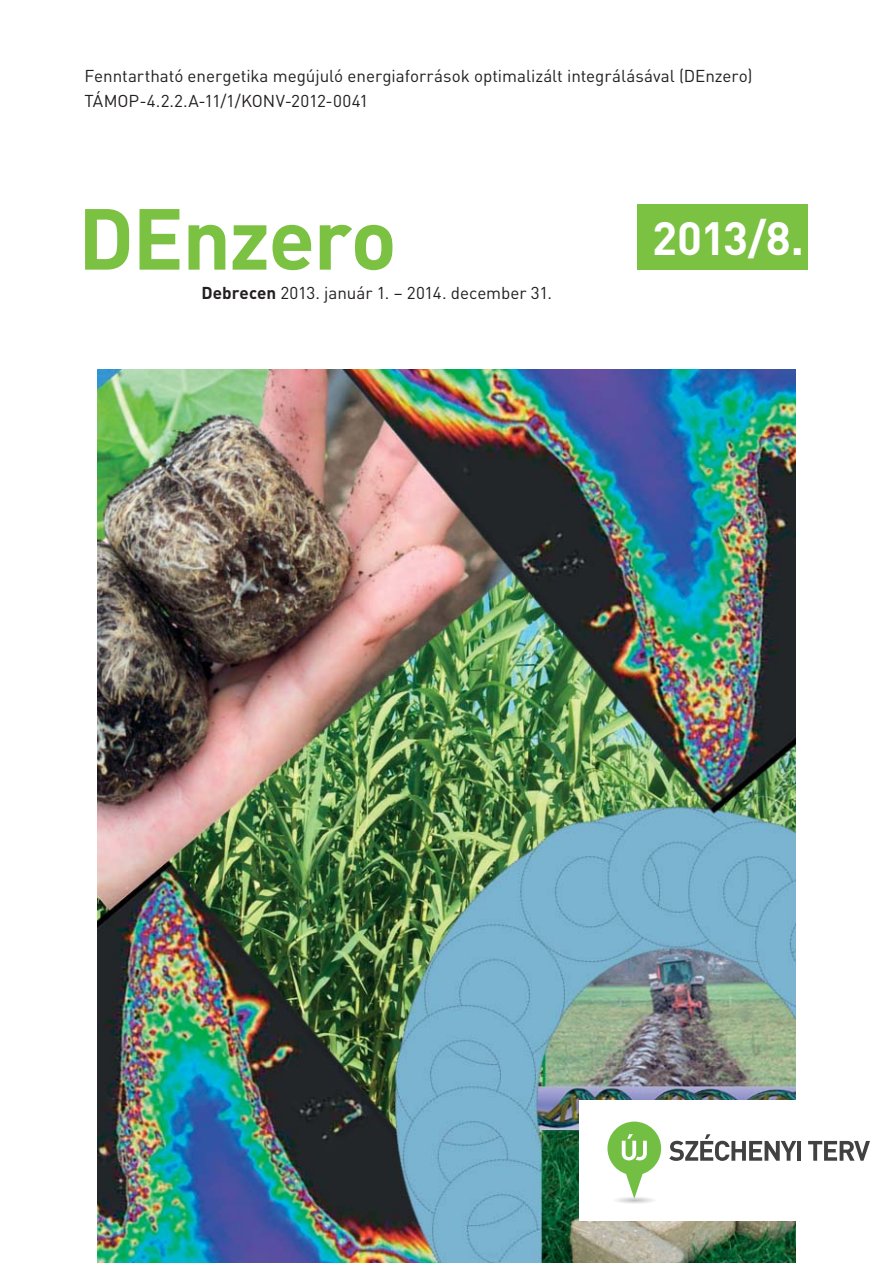
<style>
.page{position:relative;width:893px;height:1263px;background:#fff}
.page>*{position:absolute;margin:0;border:0;box-sizing:border-box;transform-origin:0 0}
.t1{font:700 85.05px "DIN Pro";letter-spacing:-.02em;color:#7bc142}
.t2{font:700 46.05px "DIN Pro";color:#fff}
.t3{font:16.95px/25.5px "DIN Pro";color:#231f20}
.s1{font-weight:700}
</style>
<div class="page">
<img style="left:98px;top:370px;width:697px;height:893px">
<div style="left:638px;top:205px;width:170px;height:65px;background:#7bc142"></div>
<div style="left:579px;top:1100px;width:314px;height:121px;background:#fff"></div>
<svg style="left:669px;top:1134px;width:127px;height:27px"></svg>
<hr style="left:797px;top:1141px;width:4px;height:20px;background:#414142">
<svg style="left:808px;top:1141px;width:62px;height:20px"></svg>
<svg style="left:603px;top:1195px;width:63px;height:9px"></svg>
<svg style="left:607px;top:1121px;width:54px;height:78px"></svg>
<p class="t3" style="left:84px;top:65px;width:670px">Fenntartható energetika megújuló energiaforrások optimalizált integrálásával (DEnzero)<br>TÁMOP-4.2.2.A-11/1/KONV-2012-0041</p>
<h1 class="t1" style="left:78px;top:209px;width:320px">DEnzero</h1>
<h2 class="t2" style="left:652px;top:222px;width:153px">2013/8.</h2>
<p class="t3" style="left:202px;top:282px;width:352px"><span class="s1">Debrecen</span> 2013. január 1. – 2014. december 31.</p>
</div>
